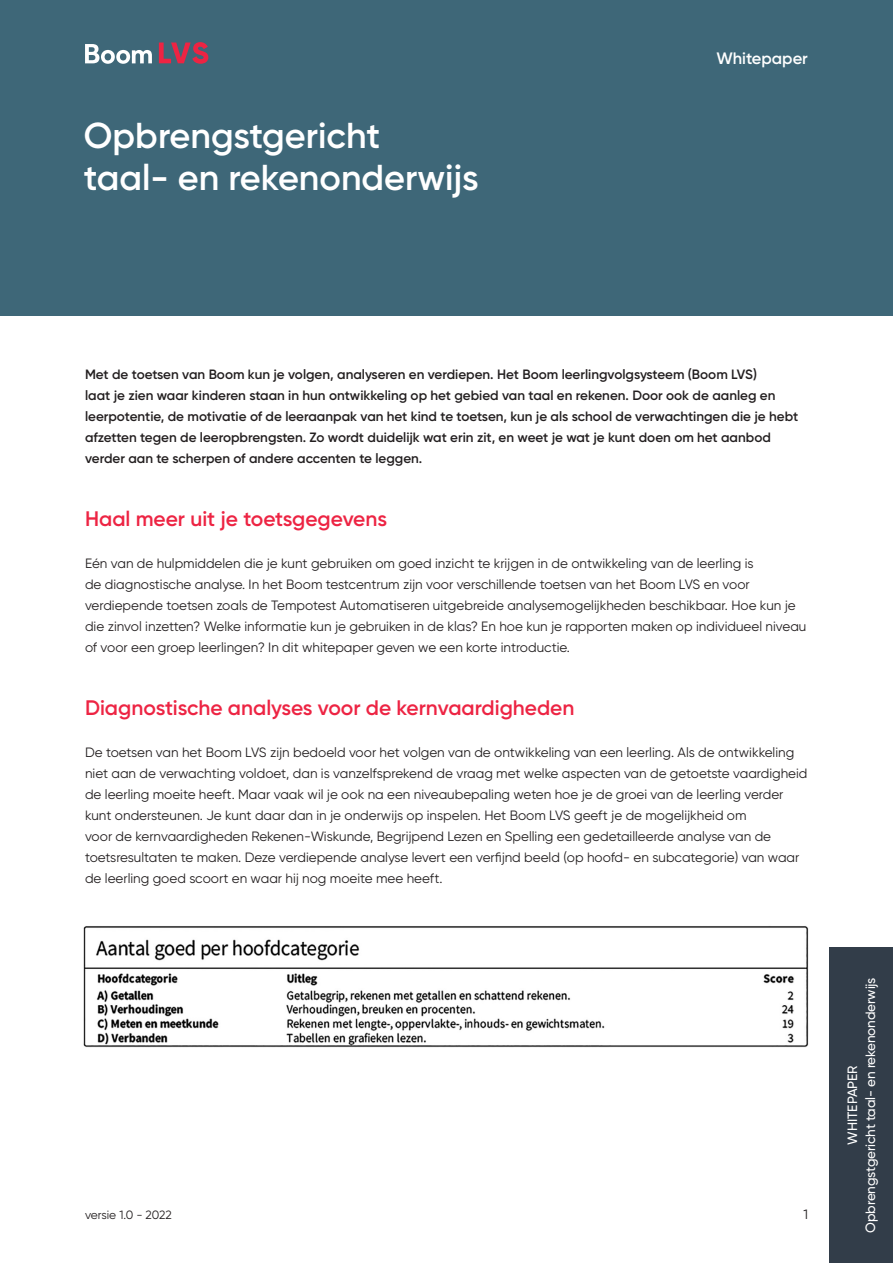
<style>
.page{position:relative;width:893px;height:1263px;background:#fff}
.page>*{position:absolute;margin:0;border:0;box-sizing:border-box;transform-origin:0 0}
.t1{font:600 36px/42px "Gilroy";color:#fff}
.t2{font:600 21px "Gilroy";color:#ed2443}
.t3{font:600 16.5px "Gilroy";color:#fff}
.t4{font:13.5px/21px "Gilroy";color:#231f20}
.t5{font:600 13.5px/21px "Gilroy";color:#231f20}
.t6{font:500 13.5px/18px "Gilroy";letter-spacing:-.01em;color:#fff;text-align:center}
.t7{font:12px "Gilroy";letter-spacing:-.01em;color:#231f20}
</style>
<div class="page">
<div style="left:0;top:0;width:893px;height:316px;background:#3e6778"></div>
<img style="left:83px;top:926px;width:726px;height:122px">
<div style="left:829px;top:947px;width:64px;height:316px;background:#323d49"></div>
<svg style="left:85px;top:44px;width:67px;height:20px"></svg>
<svg style="left:159px;top:42px;width:49px;height:22px"></svg>
<h1 class="t1" style="left:84px;top:114px;width:396px">Opbrengstgericht<br>taal- en rekenonderwijs</h1>
<p class="t3" style="left:717px;top:48px;width:93px">Whitepaper</p>
<p class="t5" style="left:85px;top:363px;width:715px">Met de toetsen van Boom kun je volgen, analyseren en verdiepen. Het Boom leerlingvolgsysteem (Boom LVS)<br>laat je zien waar kinderen staan in hun ontwikkeling op het gebied van taal en rekenen. Door ook de aanleg en leerpotentie, de motivatie of de leeraanpak van het kind te toetsen, kun je als school de verwachtingen die je hebt afzetten tegen de leeropbrengsten. Zo wordt duidelijk wat erin zit, en weet je wat je kunt doen om het aanbod verder aan te scherpen of andere accenten te leggen.</p>
<h2 class="t2" style="left:85px;top:505px;width:304px">Haal meer uit je toetsgegevens</h2>
<p class="t4" style="left:85px;top:552px;width:723px">Eén van de hulpmiddelen die je kunt gebruiken om goed inzicht te krijgen in de ontwikkeling van de leerling is<br>de diagnostische analyse. In het Boom testcentrum zijn voor verschillende toetsen van het Boom LVS en voor verdiepende toetsen zoals de Tempotest Automatiseren uitgebreide analysemogelijkheden beschikbaar. Hoe kun je die zinvol inzetten? Welke informatie kun je gebruiken in de klas? En hoe kun je rapporten maken op individueel niveau of voor een groep leerlingen? In dit whitepaper geven we een korte introductie.</p>
<h2 class="t2" style="left:85px;top:694px;width:491px">Diagnostische analyses voor de kernvaardigheden</h2>
<p class="t4" style="left:85px;top:741px;width:724px">De toetsen van het Boom LVS zijn bedoeld voor het volgen van de ontwikkeling van een leerling. Als de ontwikkeling niet aan de verwachting voldoet, dan is vanzelfsprekend de vraag met welke aspecten van de getoetste vaardigheid de leerling moeite heeft. Maar vaak wil je ook na een niveaubepaling weten hoe je de groei van de leerling verder kunt ondersteunen. Je kunt daar dan in je onderwijs op inspelen. Het Boom LVS geeft je de mogelijkheid om<br>voor de kernvaardigheden Rekenen-Wiskunde, Begrijpend Lezen en Spelling een gedetailleerde analyse van de toetsresultaten te maken. Deze verdiepende analyse levert een verfijnd beeld (op hoofd- en subcategorie) van waar de leerling goed scoort en waar hij nog moeite mee heeft.</p>
<p class="t7" style="left:85px;top:1207px;width:88px">versie 1.0 - 2022</p>
<p class="t4" style="left:803px;top:1203px;width:6px">1</p>
<p class="t6" style="left:843px;top:1233px;width:257px;rotate:-90deg">WHITEPAPER<br>Opbrengstgericht taal- en rekenonderwijs</p>
</div>
